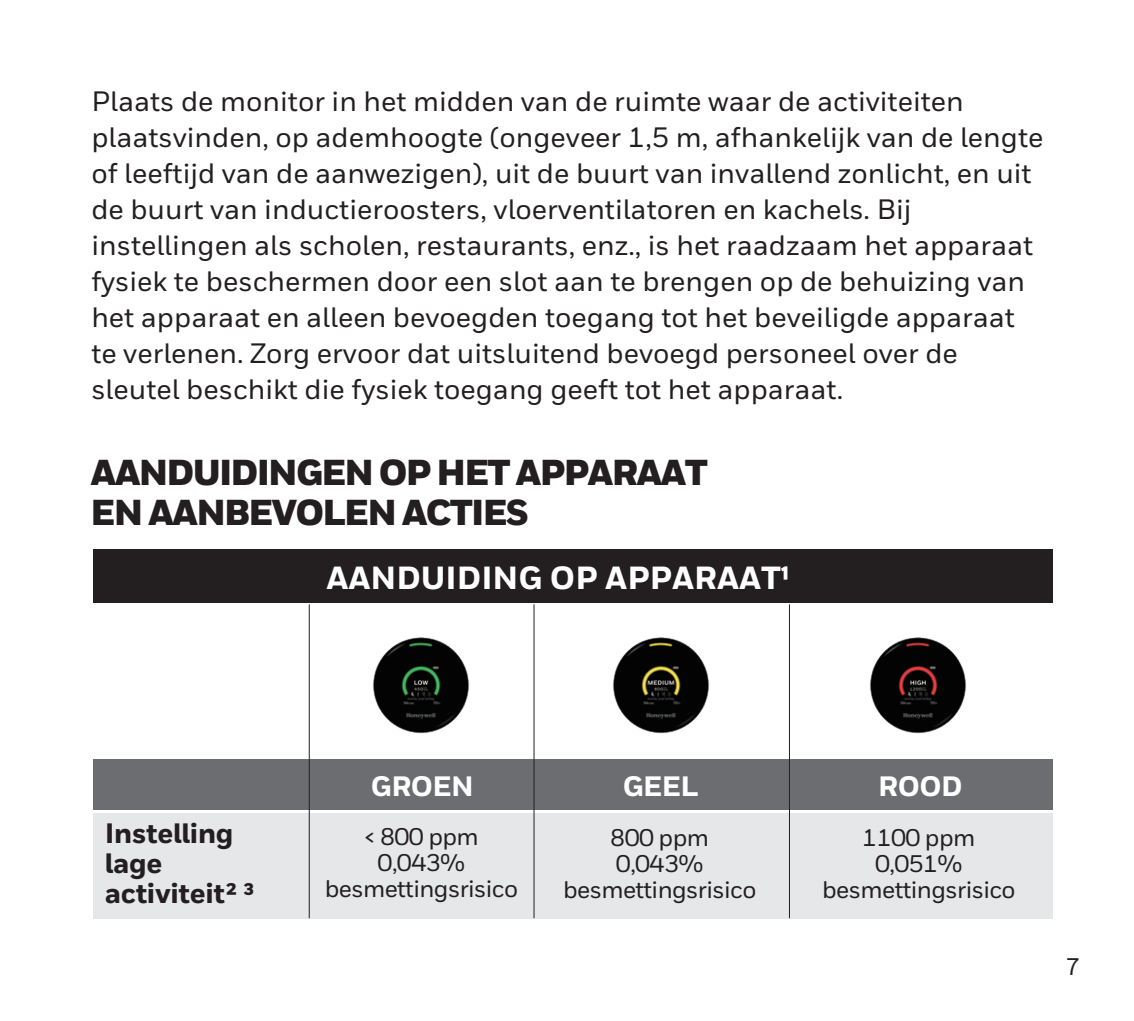
<style>
.page{position:relative;width:1134px;height:1021px;background:#fff}
.page>*{position:absolute;margin:0;border:0;box-sizing:border-box;transform-origin:0 0}
.t1{font:900 36px/40px "Honeywell Sans";letter-spacing:-.05em;color:#231f20}
.t2{font:800 32px "Honeywell Sans";color:#fff}
.t3{font:500 28px/36px "Honeywell Sans";color:#231f20}
.t4{font:800 28px/30px "Honeywell Sans";letter-spacing:-.01em;color:#231f20}
.t5{font:800 28px "Honeywell Sans";letter-spacing:-.02em;color:#fff}
.t6{font:500 24px/26px "Honeywell Sans";letter-spacing:-.025em;color:#231f20;text-align:center}
</style>
<div class="page">
<div style="left:93px;top:759px;width:959px;height:50px;background:#6c6d70"></div>
<div style="left:93px;top:813px;width:959px;height:105px;background:#e6e7e9"></div>
<div style="left:93px;top:550px;width:959px;height:53px;background:#231f20"></div>
<hr style="left:309px;top:604px;width:1px;height:314px;background:#231f20">
<hr style="left:533px;top:604px;width:2px;height:314px;background:#231f20">
<hr style="left:789px;top:604px;width:1px;height:314px;background:#231f20">
<img style="left:870px;top:637px;width:96px;height:97px">
<img style="left:373px;top:637px;width:96px;height:97px">
<img style="left:613px;top:637px;width:96px;height:97px">
<p class="t3" style="left:91px;top:83px;width:954px">Plaats de monitor in het midden van de ruimte waar de activiteiten plaatsvinden, op ademhoogte (ongeveer 1,5 m, afhankelijk van de lengte of leeftijd van de aanwezigen), uit de buurt van invallend zonlicht, en uit de buurt van inductieroosters, vloerventilatoren en kachels. Bij instellingen als scholen, restaurants, enz., is het raadzaam het apparaat fysiek te beschermen door een slot aan te brengen op de behuizing van het apparaat en alleen bevoegden toegang tot het beveiligde apparaat te verlenen. Zorg ervoor dat uitsluitend bevoegd personeel over de sleutel beschikt die fysiek toegang geeft tot het apparaat.</p>
<p class="t1" style="left:91px;top:454px;width:619px">AANDUIDINGEN OP HET APPARAAT<br>EN AANBEVOLEN ACTIES</p>
<p class="t2" style="left:326px;top:558px;width:464px">AANDUIDING OP APPARAAT¹</p>
<p class="t4" style="left:105px;top:818px;width:151px">Instelling lage activiteit² ³</p>
<p class="t5" style="left:371px;top:769px;width:104px">GROEN</p>
<p class="t5" style="left:623px;top:769px;width:77px">GEEL</p>
<p class="t5" style="left:878px;top:769px;width:86px">ROOD</p>
<p class="t6" style="left:325px;top:824px;width:195px">&lt; 800 ppm<br>0,043% besmettingsrisico</p>
<p class="t6" style="left:563px;top:825px;width:195px">800 ppm<br>0,043% besmettingsrisico</p>
<p class="t6" style="left:822px;top:824px;width:195px">1100 ppm<br>0,051% besmettingsrisico</p>
<p class="t6" style="left:1065px;top:954px;width:16px">7</p>
</div>
